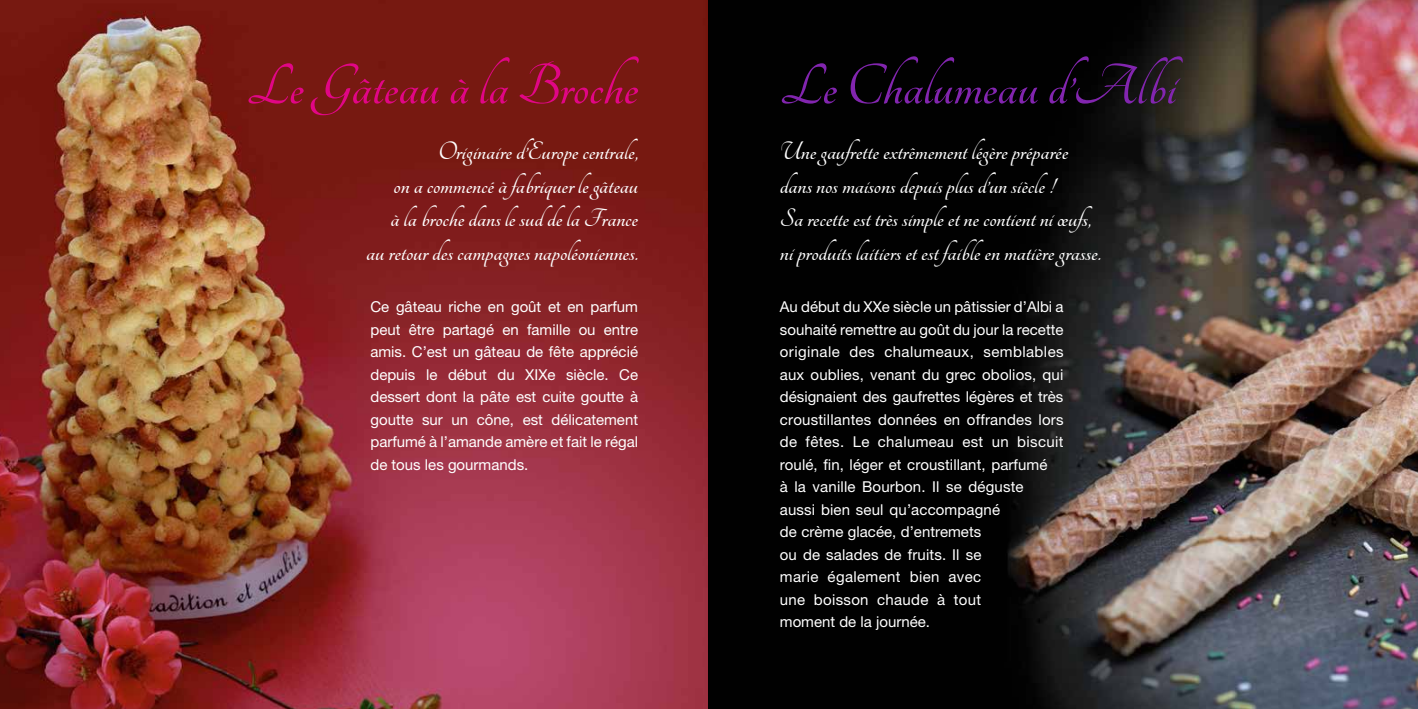
<style>
.page{position:relative;width:1418px;height:709px;background:#fff}
.page>*{position:absolute;margin:0;border:0;box-sizing:border-box;transform-origin:0 0}
.t1{font:700 62.5px "Tangerine";color:#e10686}
.t2{font:700 62.5px "Tangerine";color:#8225af}
.t3{font:700 27.5px/33.8px "Tangerine";color:#fff;text-align:right}
.t4{font:15px/22.5px "Helvetica Neue LT Pro";letter-spacing:.01em;color:#fff;text-align:justify}
</style>
<div class="page">
<img style="left:0;top:0;width:1417px;height:709px">
<h1 class="t1" style="left:246px;top:56px;width:393px">Le Gâteau à la Broche</h1>
<h2 class="t3" style="left:366px;top:135px;width:273px">Originaire d’Europe centrale,<br>on a commencé à fabriquer le gâteau<br>à la broche dans le sud de la France au retour des campagnes napoléoniennes.</h2>
<p class="t4" style="left:370px;top:295px;width:269px">Ce gâteau riche en goût et en parfum peut être partagé en famille ou entre amis. C’est un gâteau de fête apprécié depuis le début du XIXe siècle. Ce dessert dont la pâte est cuite goutte à goutte sur un cône, est délicatement parfumé à l’amande amère et fait le régal de tous les gourmands.</p>
<h1 class="t2" style="left:780px;top:56px;width:398px">Le Chalumeau d’Albi</h1>
<h2 class="t3" style="left:780px;top:135px;width:322px;text-align:left">Une gaufrette extrêmement légère préparée dans nos maisons depuis plus d’un siècle !<br>Sa recette est très simple et ne contient ni œufs, ni produits laitiers et est faible en matière grasse.</h2>
<p class="t4" style="left:780px;top:295px;width:285px;text-align:left">Au début du XXe siècle un pâtissier d’Albi a souhaité remettre au goût du jour la recette originale des chalumeaux, semblables aux oublies, venant du grec obolios, qui désignaient des gaufrettes légères et très croustillantes données en offrandes lors de fêtes. Le chalumeau est un biscuit roulé, fin, léger et croustillant, parfumé<br>à la vanille Bourbon. Il se déguste<br>aussi bien seul qu’accompagné<br>de crème glacée, d’entremets<br>ou de salades de fruits. Il se<br>marie également bien avec<br>une boisson chaude à tout<br>moment de la journée.</p>
</div>
